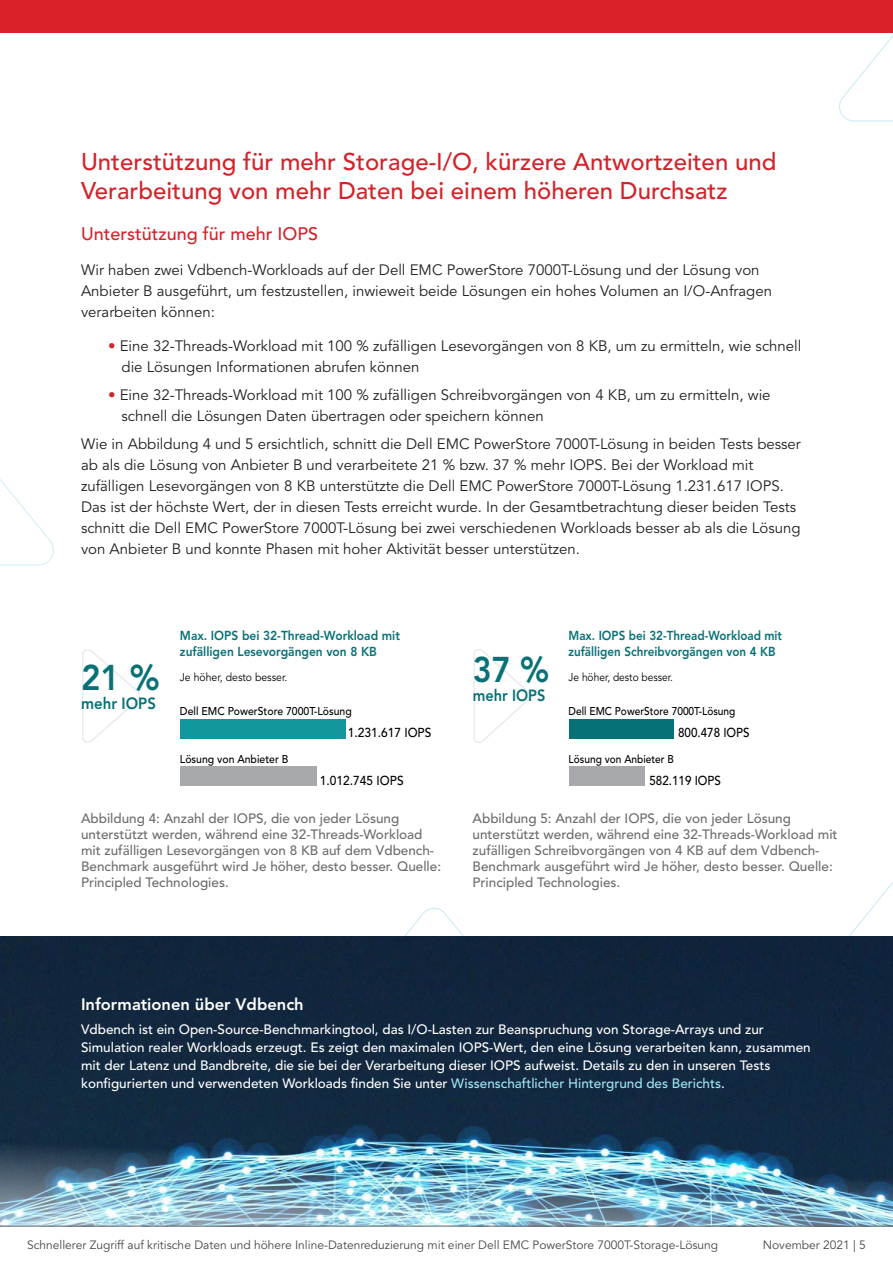
<style>
.page{position:relative;width:893px;height:1263px;background:#fff}
.page>*{position:absolute;margin:0;border:0;box-sizing:border-box;transform-origin:0 0}
.t1{font:800 35.55px "Avenir LT Pro";color:#077176;scale:.93 1}
.t2{font:800 35.55px "Avenir LT Pro";color:#077176;scale:.9 1}
.t3{font:500 24px/28.8px "Avenir LT Pro";color:#d2232a}
.t4{font:500 18px "Avenir LT Pro";color:#d2232a}
.t5{font:800 16.5px "Avenir LT Pro";color:#fff}
.t6{font:800 16.2px "Avenir LT Pro";color:#077176;scale:.93 1}
.t7{font:800 16.2px "Avenir LT Pro";color:#077176;scale:.9 1}
.t8{font:15px/21px "Avenir LT Pro";color:#231f20}
.t9{font:500 13.5px/16.2px "Avenir LT Pro";color:#6c6d70}
.t10{font:500 13.5px/18px "Avenir LT Pro";color:#fff}
.t11{font:800 12.9px/15.5px "Avenir LT Pro";color:#077176;scale:.9 1}
.t12{font:800 12.9px/15.5px "Avenir LT Pro";color:#077176;scale:.93 1}
.t13{font:500 12.9px "Avenir LT Pro";color:#000;scale:.93 1}
.t14{font:500 12.9px "Avenir LT Pro";color:#000;scale:.9 1}
.t15{font:12px "Avenir LT Pro";color:#454647}
.t16{font:500 11.25px "Avenir LT Pro";color:#000;scale:.93 1}
.t17{font:500 11.25px "Avenir LT Pro";color:#000;scale:.9 1}
.t18{font:11.25px "Avenir LT Pro";color:#000;scale:.93 1}
.t19{font:11.25px "Avenir LT Pro";color:#000;scale:.9 1}
.s1{color:#d2232a}
.s2{color:#9de6f2}
</style>
<div class="page">
<svg style="left:0;top:479px;width:54px;height:87px"></svg>
<svg style="left:837px;top:32px;width:56px;height:90px"></svg>
<svg style="left:837px;top:882px;width:56px;height:55px"></svg>
<svg style="left:314px;top:908px;width:240px;height:29px"></svg>
<img style="left:0;top:937px;width:893px;height:289px">
<div style="left:181px;top:719px;width:165px;height:20px;background:#12979c"></div>
<div style="left:181px;top:767px;width:136px;height:19px;background:#a7a9ac"></div>
<svg style="left:82px;top:649px;width:58px;height:94px"></svg>
<div style="left:569px;top:719px;width:105px;height:20px;background:#077176"></div>
<div style="left:569px;top:767px;width:76px;height:19px;background:#a7a9ac"></div>
<svg style="left:474px;top:649px;width:56px;height:94px"></svg>
<hr style="left:0;top:1226px;width:893px;height:1px;background:#616164">
<div style="left:0;top:0;width:893px;height:32px;background:#da2128"></div>
<p class="t3" style="left:81px;top:147px;width:697px">Unterstützung für mehr Storage-I/O, kürzere Antwortzeiten und<br>Verarbeitung von mehr Daten bei einem höheren Durchsatz</p>
<p class="t4" style="left:81px;top:223px;width:239px">Unterstützung für mehr IOPS</p>
<p class="t8" style="left:81px;top:260px;width:692px">Wir haben zwei Vdbench-Workloads auf der Dell EMC PowerStore 7000T-Lösung und der Lösung von<br>Anbieter B ausgeführt, um festzustellen, inwieweit beide Lösungen ein hohes Volumen an I/O-Anfragen verarbeiten können:</p>
<p class="t8" style="left:122px;top:336px;width:681px;text-indent:-14px"><span class="s1">•</span> Eine 32-Threads-Workload mit 100 % zufälligen Lesevorgängen von 8 KB, um zu ermitteln, wie schnell die Lösungen Informationen abrufen können</p>
<p class="t8" style="left:122px;top:385px;width:651px;text-indent:-14px"><span class="s1">•</span> Eine 32-Threads-Workload mit 100 % zufälligen Schreibvorgängen von 4 KB, um zu ermitteln, wie schnell die Lösungen Daten übertragen oder speichern können</p>
<p class="t8" style="left:81px;top:434px;width:721px">Wie in Abbildung 4 und 5 ersichtlich, schnitt die Dell EMC PowerStore 7000T-Lösung in beiden Tests besser ab als die Lösung von Anbieter B und verarbeitete 21 % bzw. 37 % mehr IOPS. Bei der Workload mit zufälligen Lesevorgängen von 8 KB unterstützte die Dell EMC PowerStore 7000T-Lösung 1.231.617 IOPS.<br>Das ist der höchste Wert, der in diesen Tests erreicht wurde. In der Gesamtbetrachtung dieser beiden Tests schnitt die Dell EMC PowerStore 7000T-Lösung bei zwei verschiedenen Workloads besser ab als die Lösung von Anbieter B und konnte Phasen mit hoher Aktivität besser unterstützen.</p>
<p class="t12" style="left:180px;top:628px;width:238px">Max. IOPS bei 32-Thread-Workload mit zufälligen Lesevorgängen von 8 KB</p>
<p class="t1" style="left:81px;top:657px;width:86px">21 %</p>
<p class="t18" style="left:180px;top:670px;width:117px">Je höher, desto besser.</p>
<p class="t6" style="left:81px;top:694px;width:82px">mehr IOPS</p>
<p class="t16" style="left:180px;top:704px;width:186px">Dell EMC PowerStore 7000T-Lösung</p>
<p class="t16" style="left:180px;top:753px;width:118px">Lösung von Anbieter B</p>
<p class="t13" style="left:348px;top:725px;width:91px">1.231.617 IOPS</p>
<p class="t13" style="left:320px;top:772px;width:91px">1.012.745 IOPS</p>
<p class="t2" style="left:473px;top:648px;width:86px">37 %</p>
<p class="t7" style="left:473px;top:686px;width:82px">mehr IOPS</p>
<p class="t11" style="left:569px;top:628px;width:239px">Max. IOPS bei 32-Thread-Workload mit zufälligen Schreibvorgängen von 4 KB</p>
<p class="t19" style="left:569px;top:670px;width:117px">Je höher, desto besser.</p>
<p class="t17" style="left:569px;top:704px;width:187px">Dell EMC PowerStore 7000T-Lösung</p>
<p class="t14" style="left:678px;top:725px;width:81px">800.478 IOPS</p>
<p class="t14" style="left:649px;top:772px;width:81px">582.119 IOPS</p>
<p class="t17" style="left:569px;top:753px;width:119px">Lösung von Anbieter B</p>
<p class="t9" style="left:81px;top:810px;width:362px">Abbildung 4: Anzahl der IOPS, die von jeder Lösung unterstützt werden, während eine 32-Threads-Workload mit zufälligen Lesevorgängen von 8 KB auf dem Vdbench-Benchmark ausgeführt wird Je höher, desto besser. Quelle:<br>Principled Technologies.</p>
<p class="t9" style="left:473px;top:810px;width:366px">Abbildung 5: Anzahl der IOPS, die von jeder Lösung unterstützt werden, während eine 32-Threads-Workload mit zufälligen Schreibvorgängen von 4 KB auf dem Vdbench-Benchmark ausgeführt wird Je höher, desto besser. Quelle:<br>Principled Technologies.</p>
<p class="t5" style="left:81px;top:994px;width:224px">Informationen über Vdbench</p>
<p class="t10" style="left:81px;top:1021px;width:731px">Vdbench ist ein Open-Source-Benchmarkingtool, das I/O-Lasten zur Beanspruchung von Storage-Arrays und zur Simulation realer Workloads erzeugt. Es zeigt den maximalen IOPS-Wert, den eine Lösung verarbeiten kann, zusammen mit der Latenz und Bandbreite, die sie bei der Verarbeitung dieser IOPS aufweist. Details zu den in unseren Tests konfigurierten und verwendeten Workloads finden Sie unter <span class="s2">Wissenschaftlicher Hintergrund des Berichts</span>.</p>
<p class="t15" style="left:27px;top:1238px;width:693px">Schnellerer Zugriff auf kritische Daten und höhere Inline-Datenreduzierung mit einer Dell EMC PowerStore 7000T-Storage-Lösung</p>
<p class="t15" style="left:763px;top:1238px;width:105px">November 2021 | 5</p>
</div>
